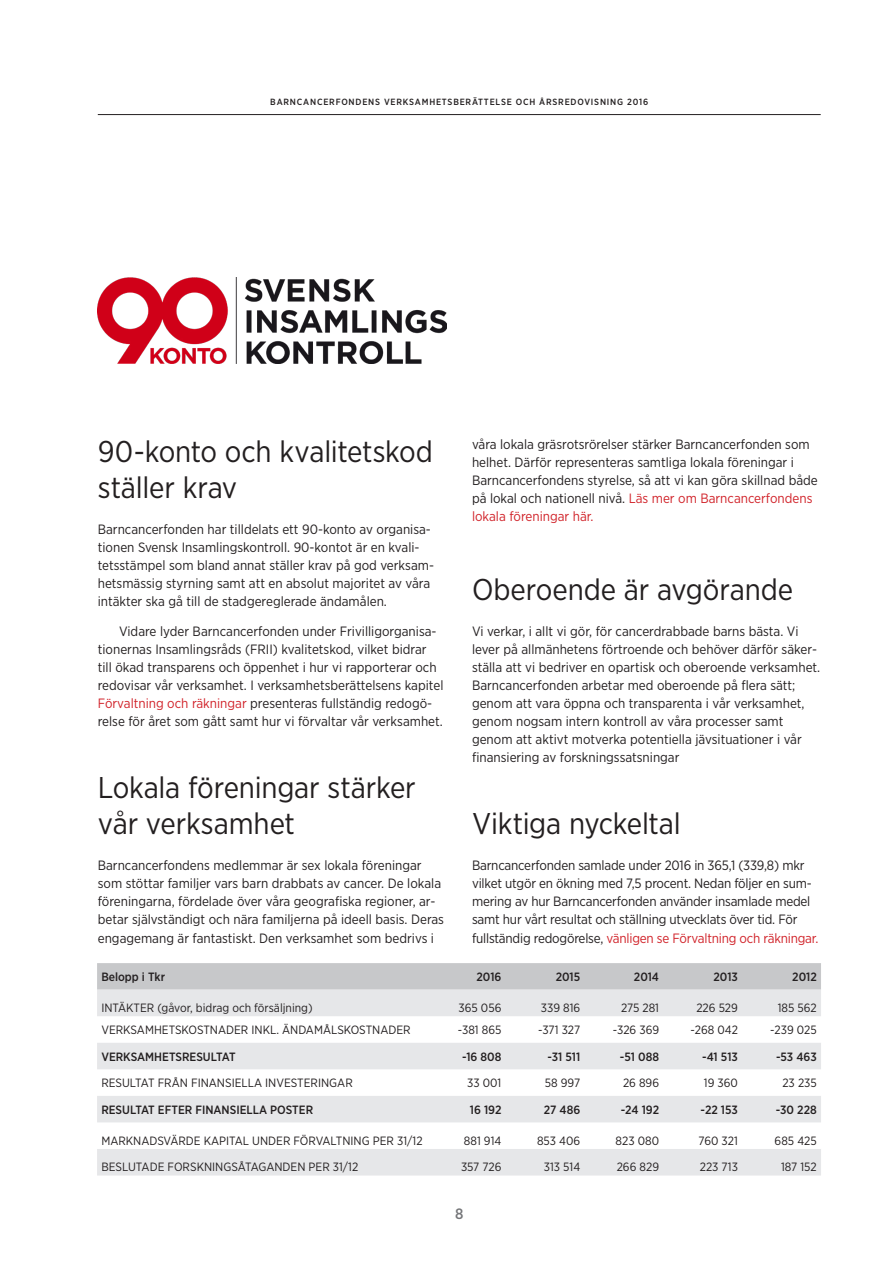
<style>
.page{position:relative;width:893px;height:1263px;background:#fff}
.page>*{position:absolute;margin:0;border:0;box-sizing:border-box;transform-origin:0 0}
.Mellanrubrik_2{font:30px/36px "Gotham Narrow";letter-spacing:-.005em;color:#231f20}
.t1{font:500 15px "Gotham Narrow";color:#757679}
.Mellanrubrik_2-2{font:13.5px/18px "Gotham Narrow";color:#231f20}
.Bröd_indrag{font:13.5px/18px "Gotham Narrow";color:#231f20}
.Tabellbröd{font:12px "Gotham Narrow";color:#231f20}
.Tabellbröd-2{font:500 12px "Gotham Narrow";color:#231f20}
.t2{font:500 9px "Gotham Narrow";letter-spacing:.09em;color:#231f20}
.s1{color:#d1232a}
</style>
<div class="page">
<hr style="left:98px;top:114px;width:723px;height:1px;background:#231f20">
<img style="left:98px;top:277px;width:348px;height:86px">
<div style="left:97px;top:963px;width:724px;height:27px;background:#c7c8ca"></div>
<svg style="left:97px;top:990px;width:724px;height:185px;fill:#e6e7e9"></svg>
<p class="t2" style="left:270px;top:96px;width:379px">BARNCANCERFONDENS VERKSAMHETSBERÄTTELSE OCH ÅRSREDOVISNING 2016</p>
<p class="Mellanrubrik_2" style="left:98px;top:433px;width:337px">90-konto och kvalitetskod ställer krav</p>
<p class="Mellanrubrik_2-2" style="left:98px;top:520px;width:338px">Barncancerfonden har tilldelats ett 90-konto av organisa&shy;tionen Svensk Insamlingskontroll. 90-kontot är en kvali&shy;tetsstämpel som bland annat ställer krav på god verksam&shy;hetsmässig styrning samt att en absolut majoritet av våra intäkter ska gå till de stadgereglerade ändamålen.</p>
<p class="Bröd_indrag" style="left:98px;top:622px;width:347px;text-indent:21px">Vidare lyder Barncancerfonden under Frivilligorganisa&shy;tionernas Insamlingsråds (FRII) kvalitetskod, vilket bidrar till ökad transparens och öppenhet i hur vi rapporterar och redovisar vår verksamhet. I verksamhetsberättelsens kapitel <span class="s1">Förvaltning och räkningar</span> presenteras fullständig redogö&shy;relse för året som gått samt hur vi förvaltar vår verksamhet.</p>
<p class="Mellanrubrik_2" style="left:98px;top:769px;width:320px">Lokala föreningar stärker vår verksamhet</p>
<p class="Mellanrubrik_2-2" style="left:98px;top:856px;width:348px">Barncancerfondens medlemmar är sex lokala föreningar som stöttar familjer vars barn drabbats av cancer. De lokala föreningarna, fördelade över våra geografiska regioner, ar&shy;betar självständigt och nära familjerna på ideell basis. Deras engagemang är fantastiskt. Den verksamhet som bedrivs i</p>
<p class="Mellanrubrik_2-2" style="left:472px;top:435px;width:347px">våra lokala gräsrotsrörelser stärker Barncancerfonden som helhet. Därför representeras samtliga lokala föreningar i Barncancerfondens styrelse, så att vi kan göra skillnad både på lokal och nationell nivå. <span class="s1">Läs mer om Barncancerfondens lokala föreningar här.</span></p>
<p class="Mellanrubrik_2" style="left:472px;top:571px;width:323px">Oberoende är avgörande</p>
<p class="Mellanrubrik_2-2" style="left:472px;top:622px;width:348px">Vi verkar, i allt vi gör, för cancerdrabbade barns bästa. Vi lever på allmänhetens förtroende och behöver därför säker&shy;ställa att vi bedriver en opartisk och oberoende verksamhet.<br>Barncancerfonden arbetar med oberoende på flera sätt; genom att vara öppna och transparenta i vår verksamhet, genom nogsam intern kontroll av våra processer samt genom att aktivt motverka potentiella jävsituationer i vår finansiering av forskningssatsningar</p>
<p class="Mellanrubrik_2" style="left:472px;top:805px;width:210px">Viktiga nyckeltal</p>
<p class="Mellanrubrik_2-2" style="left:472px;top:856px;width:346px">Barncancerfonden samlade under 2016 in 365,1 (339,8) mkr vilket utgör en ökning med 7,5 procent. Nedan följer en sum&shy;mering av hur Barncancerfonden använder insamlade medel samt hur vårt resultat och ställning utvecklats över tid. För fullständig redogörelse, <span class="s1">vänligen se Förvaltning och räkningar.</span></p>
<p class="Tabellbröd-2" style="left:101px;top:969px;width:65px">Belopp i Tkr</p>
<p class="Tabellbröd-2" style="left:476px;top:969px;width:26px">2016</p>
<p class="Tabellbröd-2" style="left:556px;top:969px;width:26px">2015</p>
<p class="Tabellbröd-2" style="left:634px;top:969px;width:27px">2014</p>
<p class="Tabellbröd-2" style="left:713px;top:969px;width:26px">2013</p>
<p class="Tabellbröd-2" style="left:792px;top:969px;width:26px">2012</p>
<p class="Tabellbröd" style="left:101px;top:1000px;width:213px">INTÄKTER (gåvor, bidrag och försäljning)</p>
<p class="Tabellbröd" style="left:458px;top:1000px;width:44px">365 056</p>
<p class="Tabellbröd" style="left:541px;top:1000px;width:41px">339 816</p>
<p class="Tabellbröd" style="left:621px;top:1000px;width:40px">275 281</p>
<p class="Tabellbröd" style="left:696px;top:1000px;width:43px">226 529</p>
<p class="Tabellbröd" style="left:778px;top:1000px;width:41px">185 562</p>
<p class="Tabellbröd" style="left:101px;top:1023px;width:311px">VERKSAMHETSKOSTNADER INKL. ÄNDAMÅLSKOSTNADER</p>
<p class="Tabellbröd" style="left:458px;top:1023px;width:45px">-381 865</p>
<p class="Tabellbröd" style="left:538px;top:1023px;width:43px">-371 327</p>
<p class="Tabellbröd" style="left:613px;top:1023px;width:48px">-326 369</p>
<p class="Tabellbröd" style="left:690px;top:1023px;width:49px">-268 042</p>
<p class="Tabellbröd" style="left:770px;top:1023px;width:48px">-239 025</p>
<p class="Tabellbröd-2" style="left:101px;top:1049px;width:136px">VERKSAMHETSRESULTAT</p>
<p class="Tabellbröd-2" style="left:462px;top:1049px;width:41px">-16 808</p>
<p class="Tabellbröd-2" style="left:547px;top:1049px;width:34px">-31 511</p>
<p class="Tabellbröd-2" style="left:620px;top:1049px;width:41px">-51 088</p>
<p class="Tabellbröd-2" style="left:702px;top:1049px;width:37px">-41 513</p>
<p class="Tabellbröd-2" style="left:776px;top:1049px;width:42px">-53 463</p>
<p class="Tabellbröd" style="left:101px;top:1076px;width:253px">RESULTAT FRÅN FINANSIELLA INVESTERINGAR</p>
<p class="Tabellbröd" style="left:467px;top:1076px;width:36px">33 001</p>
<p class="Tabellbröd" style="left:545px;top:1076px;width:37px">58 997</p>
<p class="Tabellbröd" style="left:623px;top:1076px;width:38px">26 896</p>
<p class="Tabellbröd" style="left:704px;top:1076px;width:36px">19 360</p>
<p class="Tabellbröd" style="left:782px;top:1076px;width:36px">23 235</p>
<p class="Tabellbröd-2" style="left:101px;top:1102px;width:213px">RESULTAT EFTER FINANSIELLA POSTER</p>
<p class="Tabellbröd-2" style="left:470px;top:1102px;width:33px">16 192</p>
<p class="Tabellbröd-2" style="left:544px;top:1102px;width:38px">27 486</p>
<p class="Tabellbröd-2" style="left:621px;top:1102px;width:40px">-24 192</p>
<p class="Tabellbröd-2" style="left:700px;top:1102px;width:39px">-22 153</p>
<p class="Tabellbröd-2" style="left:776px;top:1102px;width:42px">-30 228</p>
<p class="Tabellbröd" style="left:101px;top:1133px;width:323px">MARKNADSVÄRDE KAPITAL UNDER FÖRVALTNING PER 31/12</p>
<p class="Tabellbröd" style="left:464px;top:1133px;width:39px">881 914</p>
<p class="Tabellbröd" style="left:537px;top:1133px;width:45px">853 406</p>
<p class="Tabellbröd" style="left:616px;top:1133px;width:45px">823 080</p>
<p class="Tabellbröd" style="left:698px;top:1133px;width:41px">760 321</p>
<p class="Tabellbröd" style="left:775px;top:1133px;width:44px">685 425</p>
<p class="Tabellbröd" style="left:101px;top:1159px;width:258px">BESLUTADE FORSKNINGSÅTAGANDEN PER 31/12</p>
<p class="Tabellbröd" style="left:461px;top:1159px;width:42px">357 726</p>
<p class="Tabellbröd" style="left:544px;top:1159px;width:38px">313 514</p>
<p class="Tabellbröd" style="left:617px;top:1159px;width:44px">266 829</p>
<p class="Tabellbröd" style="left:700px;top:1159px;width:40px">223 713</p>
<p class="Tabellbröd" style="left:781px;top:1159px;width:37px">187 152</p>
<p class="t1" style="left:455px;top:1204px;width:10px">8</p>
</div>
